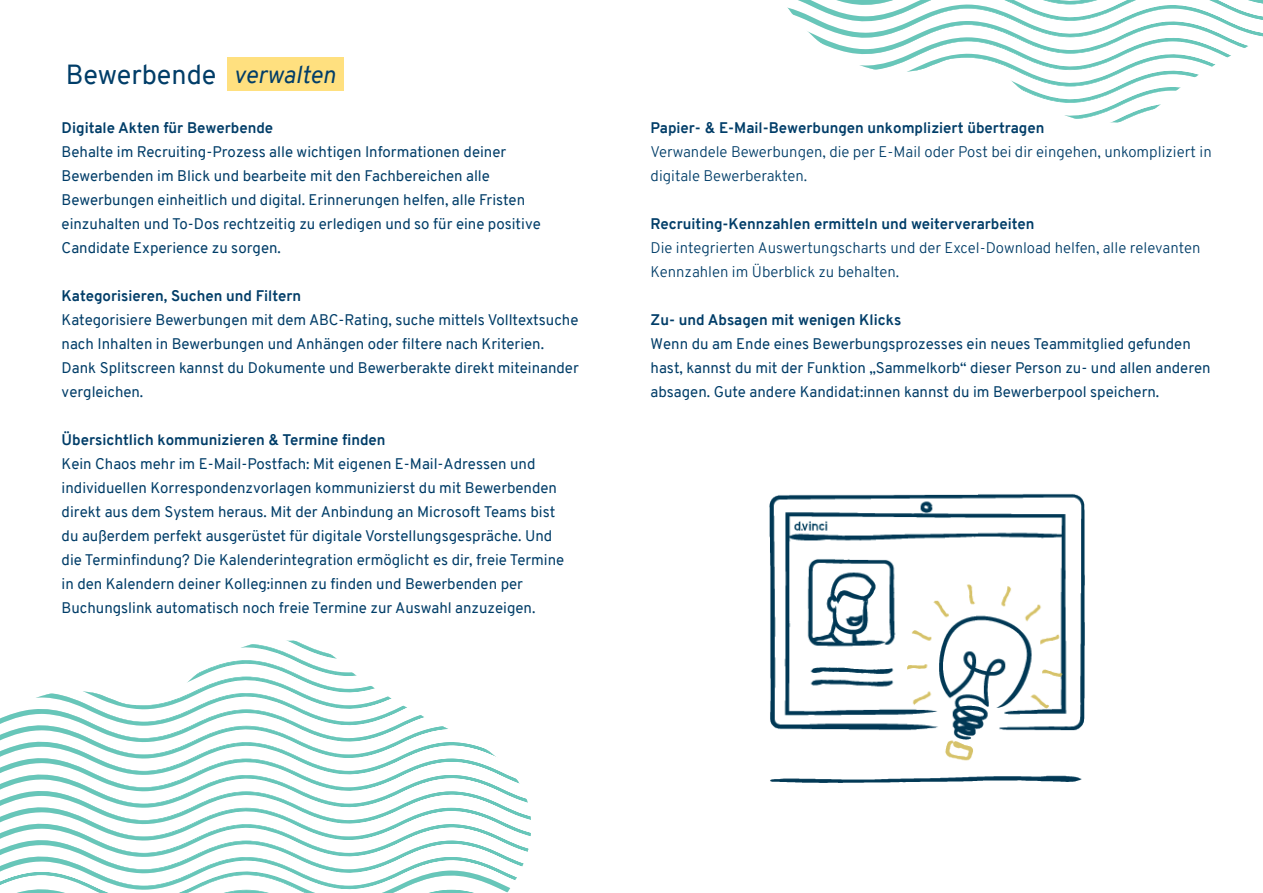
<style>
.page{position:relative;width:1263px;height:893px;background:#fff}
.page>*{position:absolute;margin:0;border:0;box-sizing:border-box;transform-origin:0 0}
.t1{font:27px "Overpass";color:#003d68}
.t2{font:15px/24px "Overpass";color:#003d68}
.t3{font:700 15px "Overpass";color:#003d68}
.t4{font:300 15px/24px "Overpass";color:#003d68}
.s1{font-style:italic;font-size:24px}
</style>
<div class="page">
<svg style="left:787px;top:0;width:475px;height:123px"></svg>
<hr style="left:1262px;top:0;width:1px;height:893px;background:#003d68">
<div style="left:811px;top:524px;width:452px;height:369px;background:#fff"></div>
<div style="left:227px;top:57px;width:116px;height:34px;background:#ffe07f"></div>
<img style="left:769px;top:493px;width:316px;height:290px">
<svg style="left:0;top:641px;width:531px;height:252px"></svg>
<h1 class="t1" style="left:66px;top:55px;width:271px">Bewerbende <span class="s1">verwalten</span></h1>
<p class="t3" style="left:62px;top:117px;width:213px">Digitale Akten für Bewerbende</p>
<p class="t2" style="left:62px;top:140px;width:481px">Behalte im Recruiting-Prozess alle wichtigen Informationen deiner Bewerbenden im Blick und bearbeite mit den Fachbereichen alle Bewerbungen einheitlich und digital. Erinnerungen helfen, alle Fristen einzuhalten und To-Dos rechtzeitig zu erledigen und so für eine positive Candidate Experience zu sorgen.</p>
<p class="t3" style="left:62px;top:285px;width:241px">Kategorisieren, Suchen und Filtern</p>
<p class="t2" style="left:62px;top:308px;width:519px">Kategorisiere Bewerbungen mit dem ABC-Rating, suche mittels Volltextsuche nach Inhalten in Bewerbungen und Anhängen oder filtere nach Kriterien.<br>Dank Splitscreen kannst du Dokumente und Bewerberakte direkt miteinander vergleichen.</p>
<p class="t3" style="left:62px;top:429px;width:325px">Übersichtlich kommunizieren &amp; Termine finden</p>
<p class="t2" style="left:62px;top:452px;width:504px">Kein Chaos mehr im E-Mail-Postfach: Mit eigenen E-Mail-Adressen und individuellen Korrespondenzvorlagen kommunizierst du mit Bewerbenden direkt aus dem System heraus. Mit der Anbindung an Microsoft Teams bist du außerdem perfekt ausgerüstet für digitale Vorstellungsgespräche. Und die Terminfindung? Die Kalenderintegration ermöglicht es dir, freie Termine in den Kalendern deiner Kolleg:innen zu finden und Bewerbenden per Buchungslink automatisch noch freie Termine zur Auswahl anzuzeigen.</p>
<p class="t3" style="left:651px;top:117px;width:395px">Papier- &amp; E-Mail-Bewerbungen unkompliziert übertragen</p>
<p class="t4" style="left:651px;top:140px;width:563px">Verwandele Bewerbungen, die per E-Mail oder Post bei dir eingehen, unkompliziert in digitale Bewerberakten.</p>
<p class="t3" style="left:651px;top:213px;width:385px">Recruiting-Kennzahlen ermitteln und weiterverarbeiten</p>
<p class="t4" style="left:651px;top:236px;width:551px">Die integrierten Auswertungscharts und der Excel-Download helfen, alle relevanten<br>Kennzahlen im Überblick zu behalten.</p>
<p class="t3" style="left:651px;top:309px;width:252px">Zu- und Absagen mit wenigen Klicks</p>
<p class="t2" style="left:651px;top:332px;width:562px">Wenn du am Ende eines Bewerbungsprozesses ein neues Teammitglied gefunden hast, kannst du mit der Funktion „Sammelkorb“ dieser Person zu- und allen anderen absagen. Gute andere Kandidat:innen kannst du im Bewerberpool speichern.</p>
</div>
